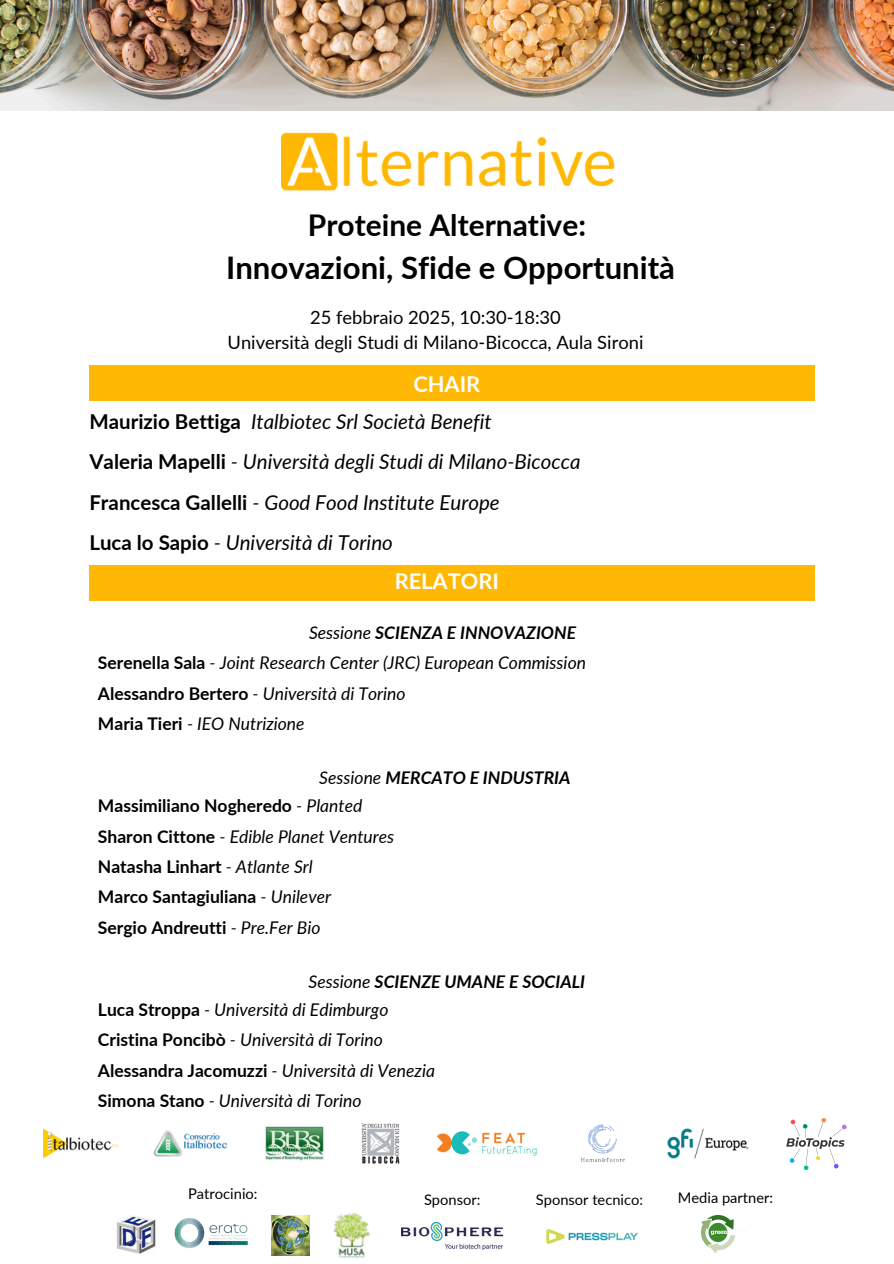
<style>
.page{position:relative;width:894px;height:1264px;background:#fff}
.page>*{position:absolute;margin:0;border:0;box-sizing:border-box;transform-origin:0 0}
.t1{font:700 31.05px "Lato";color:#000}
.t2{font:700 29.85px "Lato";color:#000}
.t3{font:700 21.75px "Lato";color:#fff}
.t4{font:italic 20.55px/40.5px "Lato";color:#000}
.t5{font:18.3px/25.5px "Lato";color:#000;text-align:center}
.t6{font:italic 17.55px/30.3px "Lato";color:#000}
.t7{font:700 17.55px/30.3px "Lato";color:#000}
.t8{font:14.7px "Lato";color:#000}
.s1{font-weight:700;font-style:normal}
.s2{font-weight:700}
.s3{font-weight:400;font-style:italic}
.s4{font-style:italic}
</style>
<div class="page">
<img style="left:0;top:0;width:893px;height:110px">
<img style="left:282px;top:132px;width:333px;height:59px">
<div style="left:89px;top:564px;width:726px;height:36px;background:#ffb803"></div>
<div style="left:89px;top:365px;width:726px;height:36px;background:#ffb803"></div>
<img style="left:43px;top:1129px;width:74px;height:28px">
<img style="left:154px;top:1130px;width:73px;height:26px">
<img style="left:265px;top:1126px;width:59px;height:35px">
<img style="left:667px;top:1128px;width:82px;height:31px">
<img style="left:362px;top:1123px;width:38px;height:41px">
<img style="left:437px;top:1131px;width:100px;height:23px">
<img style="left:786px;top:1118px;width:61px;height:51px">
<img style="left:581px;top:1124px;width:44px;height:38px">
<img style="left:402px;top:1222px;width:100px;height:27px">
<img style="left:271px;top:1215px;width:38px;height:40px">
<img style="left:174px;top:1218px;width:74px;height:31px">
<img style="left:117px;top:1215px;width:39px;height:39px">
<img style="left:333px;top:1213px;width:37px;height:45px">
<img style="left:701px;top:1215px;width:44px;height:37px">
<img style="left:546px;top:1229px;width:92px;height:16px">
<p class="t2" style="left:308px;top:207px;width:279px">Proteine Alternative:</p>
<p class="t1" style="left:226px;top:248px;width:450px">Innovazioni, Sfide e Opportunità</p>
<h1 class="t5" style="left:227px;top:304px;width:417px">25 febbraio 2025, 10:30-18:30<br>Università degli Studi di Milano-Bicocca, Aula Sironi</h1>
<h4 class="t3" style="left:413px;top:370px;width:68px">CHAIR</h4>
<p class="t4" style="left:89px;top:400px;width:492px"><span class="s1">Maurizio Bettiga</span> Italbiotec Srl Società Benefit<br><span class="s1">Valeria Mapelli</span> - Università degli Studi di Milano-Bicocca <span class="s1">Francesca Gallelli</span> - Good Food Institute Europe<br><span class="s1">Luca lo Sapio</span> - Università di Torino</p>
<h4 class="t3" style="left:394px;top:567px;width:106px">RELATORI</h4>
<h2 class="t6" style="left:98px;top:617px;width:489px;text-indent:211px">Sessione <span class="s2">SCIENZA E INNOVAZIONE </span><span class="s1">Serenella Sala</span> - Joint Research Center (JRC) European Commission <span class="s1">Alessandro Bertero</span> - Università di Torino<br><span class="s1">Maria Tieri</span> - IEO Nutrizione</h2>
<h3 class="t7" style="left:98px;top:763px;width:474px;line-height:28.2px;text-indent:221px"><span class="s3">Sessione</span> <span class="s4">MERCATO E INDUSTRIA<br></span>Massimiliano Nogheredo <span class="s3">- Planted</span></h3>
<h3 class="t7" style="left:98px;top:820px;width:298px">Sharon Cittone <span class="s3">- Edible Planet Ventures </span>Natasha Linhart <span class="s3">- Atlante Srl<br></span>Marco Santagiuliana <span class="s3">- Unilever<br></span>Sergio Andreutti <span class="s3">- Pre.Fer Bio</span></h3>
<h2 class="t6" style="left:98px;top:967px;width:488px;line-height:28.2px;text-indent:210px">Sessione <span class="s2">SCIENZE UMANE E SOCIALI<br></span><span class="s1">Luca Stroppa</span> - Università di Edimburgo</h2>
<h2 class="t6" style="left:98px;top:1024px;width:338px"><span class="s1">Cristina Poncibò</span> - Università di Torino<br><span class="s1">Alessandra Jacomuzzi</span> - Università di Venezia<br><span class="s1">Simona Stano</span> - Università di Torino</h2>
<h4 class="t8" style="left:188px;top:1184px;width:71px">Patrocinio:</h4>
<p class="t8" style="left:535px;top:1189px;width:109px">Sponsor tecnico:</p>
<p class="t8" style="left:677px;top:1188px;width:97px">Media partner:</p>
<h4 class="t8" style="left:424px;top:1189px;width:58px">Sponsor:</h4>
</div>
